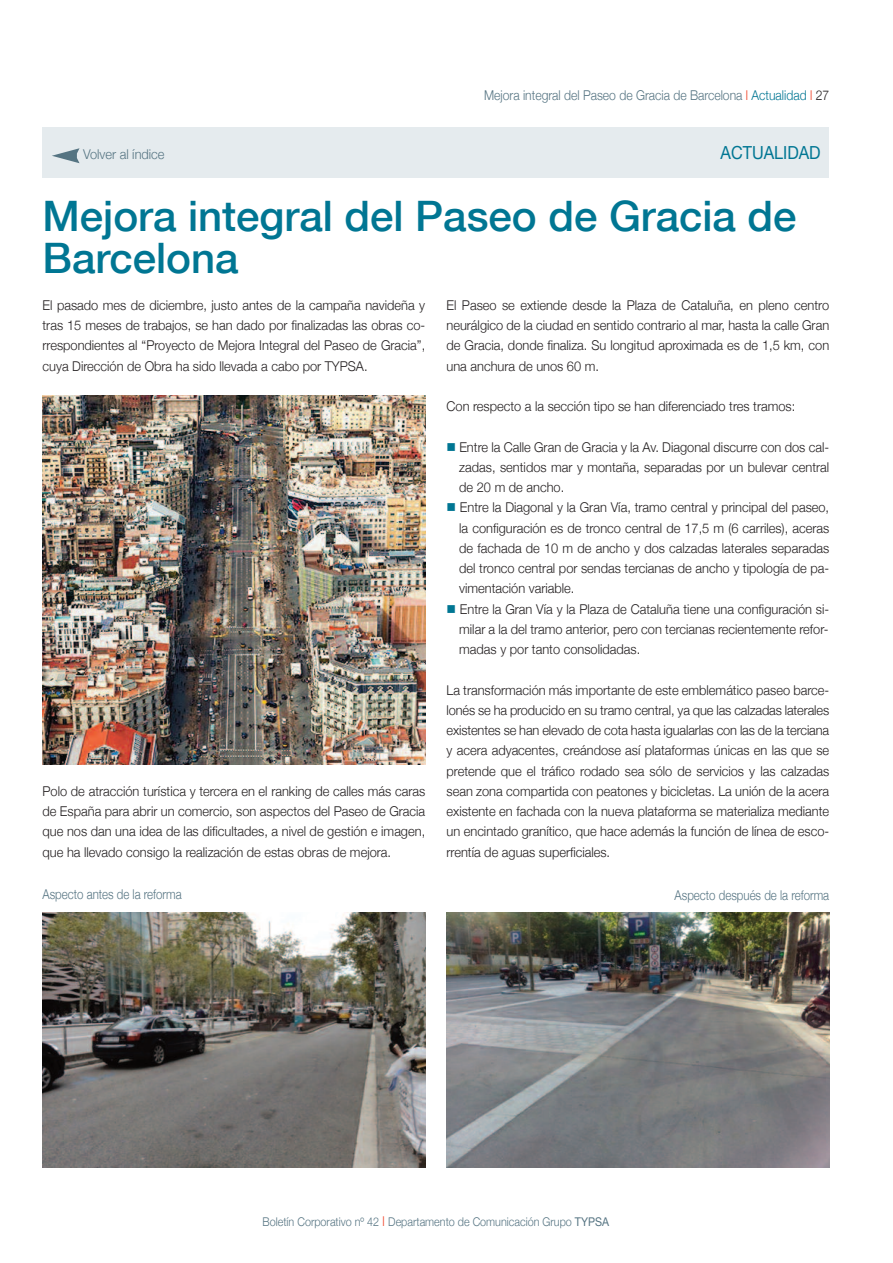
<style>
.page{position:relative;width:893px;height:1263px;background:#fff}
.page>*{position:absolute;margin:0;border:0;box-sizing:border-box;transform-origin:0 0}
.t1{font:500 42px/42px "Helvetica Neue";color:#007693}
.t2{font:18px "Helvetica Neue";color:#007693;scale:.9 1}
.t3{font:300 13.5px/20.2px "Helvetica Neue";color:#231f20;text-align:justify;scale:.95 1}
.t4{font:300 13.5px "Helvetica Neue";color:#557482;scale:.9 1}
.t5{font:300 13.5px "Helvetica Neue";color:#557482;scale:.85 1}
.t6{font:300 13.5px "Helvetica Neue";color:#557482;scale:.95 1}
.t7{font:300 12px "Helvetica Neue";color:#557482;scale:.9 1}
.s1{color:#ef3e22}
.s2{color:#007693}
.s3{color:#231f20}
.s4{font-size:13.5px;color:#ef3e22}
.s5{font-weight:400}
</style>
<div class="page">
<img style="left:43px;top:395px;width:382px;height:370px">
<img style="left:43px;top:912px;width:382px;height:255px">
<img style="left:446px;top:912px;width:383px;height:255px">
<div style="left:43px;top:128px;width:786px;height:50px;background:#e5ebee"></div>
<svg style="left:52px;top:148px;width:28px;height:15px"></svg>
<p class="t4" style="left:484px;top:87px;width:385px">Mejora integral del Paseo de Gracia de Barcelona <span class="s1">l</span> <span class="s2">Actualidad</span> <span class="s1">l</span> <span class="s3">27</span></p>
<p class="t6" style="left:83px;top:146px;width:87px">Volver al índice</p>
<h2 class="t2" style="left:720px;top:142px;width:113px">ACTUALIDAD</h2>
<h1 class="t1" style="left:43px;top:194px;width:756px">Mejora integral del Paseo de Gracia de<br>Barcelona</h1>
<p class="t3" style="left:43px;top:295px;width:404px">El pasado mes de diciembre, justo antes de la campaña navideña y tras 15 meses de trabajos, se han dado por finalizadas las obras co&shy;rrespondientes al “Proyecto de Mejora Integral del Paseo de Gracia”, cuya Dirección de Obra ha sido llevada a cabo por TYPSA.</p>
<p class="t3" style="left:43px;top:781px;width:404px">Polo de atracción turística y tercera en el ranking de calles más caras de España para abrir un comercio, son aspectos del Paseo de Gracia que nos dan una idea de las dificultades, a nivel de gestión e imagen, que ha llevado consigo la realización de estas obras de mejora.</p>
<p class="t3" style="left:446px;top:295px;width:404px">El Paseo se extiende desde la Plaza de Cataluña, en pleno centro neurálgico de la ciudad en sentido contrario al mar, hasta la calle Gran de Gracia, donde finaliza. Su longitud aproximada es de 1,5 km, con una anchura de unos 60 m.</p>
<p class="t3" style="left:446px;top:396px;width:369px">Con respecto a la sección tipo se han diferenciado tres tramos:</p>
<p class="t3" style="left:459px;top:436px;width:391px;text-indent:-13px"><span class="s2">■</span> Entre la Calle Gran de Gracia y la Av. Diagonal discurre con dos cal&shy;zadas, sentidos mar y montaña, separadas por un bulevar central de 20 m de ancho.</p>
<p class="t3" style="left:459px;top:497px;width:391px;text-indent:-13px"><span class="s2">■</span> Entre la Diagonal y la Gran Vía, tramo central y principal del paseo, la configuración es de tronco central de 17,5 m (6 carriles), aceras de fachada de 10 m de ancho y dos calzadas laterales separadas del tronco central por sendas tercianas de ancho y tipología de pa&shy;vimentación variable.</p>
<p class="t3" style="left:459px;top:598px;width:391px;text-indent:-13px"><span class="s2">■</span> Entre la Gran Vía y la Plaza de Cataluña tiene una configuración si&shy;milar a la del tramo anterior, pero con tercianas recientemente refor&shy;madas y por tanto consolidadas.</p>
<p class="t3" style="left:446px;top:679px;width:404px">La transformación más importante de este emblemático paseo barce&shy;lonés se ha producido en su tramo central, ya que las calzadas laterales existentes se han elevado de cota hasta igualarlas con las de la terciana y acera adyacentes, creándose así plataformas únicas en las que se pretende que el tráfico rodado sea sólo de servicios y las calzadas sean zona compartida con peatones y bicicletas. La unión de la acera existente en fachada con la nueva plataforma se materializa mediante un encintado granítico, que hace además la función de línea de esco&shy;rrentía de aguas superficiales.</p>
<p class="t5" style="left:43px;top:886px;width:165px">Aspecto antes de la reforma</p>
<p class="t5" style="left:675px;top:887px;width:183px">Aspecto después de la reforma</p>
<p class="t7" style="left:263px;top:1214px;width:387px">Boletín Corporativo nº 42 <span class="s4">l</span> Departamento de Comunicación Grupo <span class="s5">TYPSA</span></p>
</div>
